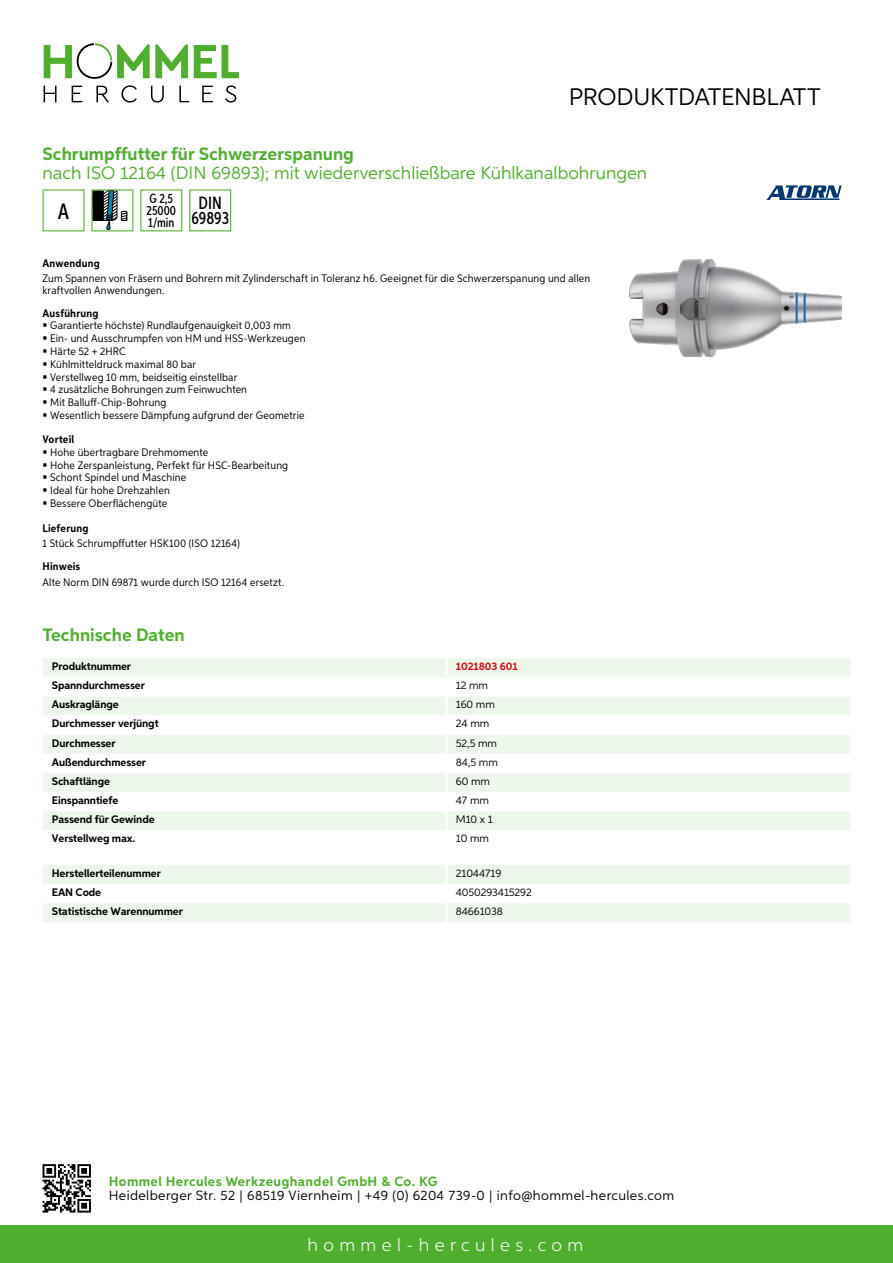
<style>
.page{position:relative;width:893px;height:1263px;background:#fff}
.page>*{position:absolute;margin:0;border:0;box-sizing:border-box;transform-origin:0 0}
.t1{font:24px "Aspira";letter-spacing:-.01em;color:#000}
.t2{font:500 22.2px "Aspira XX Nar";color:#000}
.t3{font:18px "Aspira";color:#50ae2f}
.t4{font:700 18px "Aspira";color:#50ae2f}
.t5{font:300 18px "Aspira";letter-spacing:.3em;color:#fff}
.t6{font:500 17.85px/14.9px "Aspira XX Nar";color:#000;text-align:center}
.t7{font:13.5px "Aspira";letter-spacing:.03em;color:#000}
.t8{font:700 13.5px "Aspira";letter-spacing:.03em;color:#50ae2f}
.t9{font:500 13.35px/11.9px "Aspira XX Nar";color:#000}
.t10{font:10.95px/12.8px "Aspira Nar";letter-spacing:.015em;color:#000}
.t11{font:700 10.95px "Aspira";letter-spacing:-.01em;color:#000}
.t12{font:10.95px "Aspira";letter-spacing:-.01em;color:#000}
.t13{font:700 10.95px "Aspira Nar";letter-spacing:.02em;color:#000}
.t14{font:700 10.95px "Aspira";letter-spacing:-.01em;color:#cd1013}
</style>
<div class="page">
<div style="left:0;top:1226px;width:893px;height:37px;background:#50ae2f"></div>
<svg style="left:43px;top:1164px;width:48px;height:48px"></svg>
<svg style="left:194px;top:45px;width:45px;height:33px"></svg>
<svg style="left:44px;top:43px;width:144px;height:36px"></svg>
<svg style="left:44px;top:86px;width:13px;height:16px"></svg>
<svg style="left:72px;top:86px;width:10px;height:16px"></svg>
<svg style="left:96px;top:86px;width:13px;height:16px"></svg>
<svg style="left:121px;top:85px;width:16px;height:18px"></svg>
<svg style="left:151px;top:86px;width:13px;height:17px"></svg>
<svg style="left:179px;top:86px;width:10px;height:16px"></svg>
<svg style="left:202px;top:86px;width:11px;height:16px"></svg>
<svg style="left:225px;top:85px;width:11px;height:18px"></svg>
<div style="left:43px;top:658px;width:807px;height:19px;background:#eef7eb"></div>
<svg style="left:43px;top:697px;width:807px;height:133px;fill:#eef7eb"></svg>
<hr style="left:445px;top:658px;width:3px;height:19px;background:#fff">
<hr style="left:445px;top:696px;width:3px;height:19px;background:#fff">
<hr style="left:445px;top:715px;width:3px;height:20px;background:#fff">
<hr style="left:445px;top:735px;width:3px;height:19px;background:#fff">
<hr style="left:445px;top:754px;width:3px;height:19px;background:#fff">
<hr style="left:445px;top:773px;width:3px;height:19px;background:#fff">
<hr style="left:445px;top:792px;width:3px;height:19px;background:#fff">
<hr style="left:445px;top:811px;width:3px;height:19px;background:#fff">
<svg style="left:43px;top:865px;width:807px;height:57px"></svg>
<hr style="left:445px;top:903px;width:3px;height:19px;background:#fff">
<svg style="left:43px;top:189px;width:42px;height:42px"></svg>
<svg style="left:91px;top:189px;width:42px;height:42px"></svg>
<svg style="left:140px;top:189px;width:42px;height:42px"></svg>
<svg style="left:189px;top:189px;width:42px;height:42px"></svg>
<img style="left:629px;top:259px;width:213px;height:97px">
<svg style="left:766px;top:185px;width:76px;height:15px"></svg>
<h1 class="t1" style="left:569px;top:82px;width:253px">Produktdatenblatt</h1>
<h3 class="t4" style="left:43px;top:142px;width:313px">Schrumpffutter für Schwerzerspanung</h3>
<h3 class="t3" style="left:43px;top:162px;width:606px">nach ISO 12164 (DIN 69893); mit wiederverschließbare Kühlkanalbohrungen</h3>
<h2 class="t2" style="left:58px;top:197px;width:13px">A</h2>
<p class="t9" style="left:147px;top:193px;width:31px">G 2,5<br>25000<br>1/min</p>
<h3 class="t6" style="left:191px;top:196px;width:39px">DIN<br>69893</h3>
<p class="t13" style="left:43px;top:257px;width:59px">Anwendung</p>
<p class="t10" style="left:43px;top:273px;width:549px;line-height:12px">Zum Spannen von Fräsern und Bohrern mit Zylinderschaft in Toleranz h6. Geeignet für die Schwerzerspanung und allen kraftvollen Anwendungen.</p>
<p class="t13" style="left:43px;top:306px;width:58px">Ausführung</p>
<p class="t10" style="left:50px;top:319px;width:257px">Garantierte höchste) Rundlaufgenauigkeit 0,003 mm Ein- und Ausschrumpfen von HM und HSS-Werkzeugen Härte 52 + 2HRC<br>Kühlmitteldruck maximal 80 bar<br>Verstellweg 10 mm, beidseitig einstellbar<br>4 zusätzliche Bohrungen zum Feinwuchten<br>Mit Balluff-Chip-Bohrung<br>Wesentlich bessere Dämpfung aufgrund der Geometrie</p>
<p class="t13" style="left:43px;top:433px;width:33px">Vorteil</p>
<p class="t10" style="left:50px;top:446px;width:240px">Hohe übertragbare Drehmomente<br>Hohe Zerspanleistung, Perfekt für HSC-Bearbeitung Schont Spindel und Maschine<br>Ideal für hohe Drehzahlen<br>Bessere Oberflächengüte</p>
<p class="t13" style="left:43px;top:522px;width:47px">Lieferung</p>
<p class="t10" style="left:43px;top:537px;width:199px">1 Stück Schrumpffutter HSK100 (ISO 12164)</p>
<p class="t13" style="left:43px;top:560px;width:39px">Hinweis</p>
<p class="t10" style="left:43px;top:575px;width:243px">Alte Norm DIN 69871 wurde durch ISO 12164 ersetzt.</p>
<h3 class="t4" style="left:43px;top:624px;width:144px">Technische Daten</h3>
<p class="t11" style="left:52px;top:660px;width:81px">Produktnummer</p>
<p class="t14" style="left:456px;top:660px;width:63px">1021803 601</p>
<p class="t11" style="left:52px;top:679px;width:95px">Spanndurchmesser</p>
<p class="t12" style="left:456px;top:679px;width:34px">12 mm</p>
<p class="t11" style="left:52px;top:698px;width:68px">Auskraglänge</p>
<p class="t12" style="left:456px;top:698px;width:41px">160 mm</p>
<p class="t11" style="left:52px;top:717px;width:108px">Durchmesser verjüngt</p>
<p class="t12" style="left:456px;top:717px;width:35px">24 mm</p>
<p class="t11" style="left:52px;top:736px;width:65px">Durchmesser</p>
<p class="t12" style="left:456px;top:736px;width:43px">52,5 mm</p>
<p class="t11" style="left:52px;top:755px;width:96px">Außendurchmesser</p>
<p class="t12" style="left:456px;top:755px;width:44px">84,5 mm</p>
<p class="t11" style="left:52px;top:774px;width:60px">Schaftlänge</p>
<p class="t12" style="left:456px;top:774px;width:36px">60 mm</p>
<p class="t11" style="left:52px;top:793px;width:68px">Einspanntiefe</p>
<p class="t12" style="left:456px;top:793px;width:35px">47 mm</p>
<p class="t11" style="left:52px;top:813px;width:104px">Passend für Gewinde</p>
<p class="t12" style="left:456px;top:813px;width:39px">M10 x 1</p>
<p class="t11" style="left:52px;top:832px;width:85px">Verstellweg max.</p>
<p class="t12" style="left:456px;top:832px;width:35px">10 mm</p>
<p class="t11" style="left:52px;top:866px;width:111px">Herstellerteilenummer</p>
<p class="t12" style="left:456px;top:866px;width:47px">21044719</p>
<p class="t11" style="left:52px;top:885px;width:51px">EAN Code</p>
<p class="t12" style="left:456px;top:885px;width:78px">4050293415292</p>
<p class="t11" style="left:52px;top:904px;width:132px">Statistische Warennummer</p>
<p class="t12" style="left:456px;top:905px;width:49px">84661038</p>
<p class="t8" style="left:109px;top:1172px;width:330px">Hommel Hercules Werkzeughandel GmbH &amp; Co. KG</p>
<p class="t7" style="left:109px;top:1187px;width:567px">Heidelberger Str. 52 | 68519 Viernheim | +49 (0) 6204 739-0 | info@hommel-hercules.com</p>
<h3 class="t5" style="left:307px;top:1234px;width:277px">hommel-hercules.com</h3>
</div>
